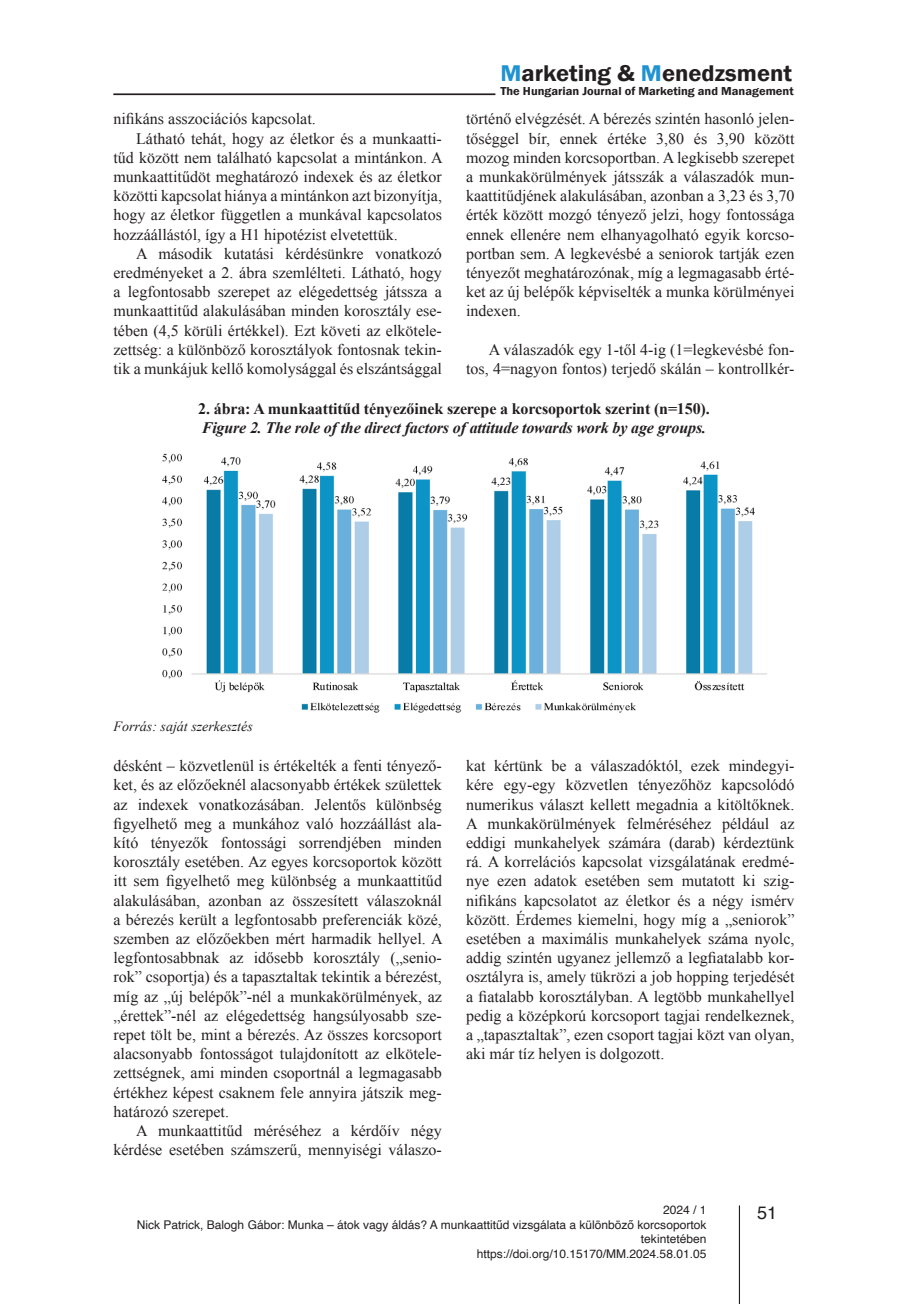
<style>
.page{position:relative;width:908px;height:1304px;background:#fff}
.page>*{position:absolute;margin:0;border:0;box-sizing:border-box;transform-origin:0 0}
.t1{font:600 23.4px "Franklin Gothic";color:#231f20;scale:1.04 1}
.t2{font:18px "Helvetica";color:#231f20}
.folyoszöveg{font:16px/19.2px "Times New Roman";color:#231f20;text-align:justify}
.képaláírás{font:700 16px "Times New Roman";letter-spacing:-.01em;color:#231f20}
.képaláírás-2{font:italic 700 16px "Times New Roman";letter-spacing:-.01em;color:#231f20}
.tompa{font:italic 14px "Times New Roman";color:#231f20}
.t3{font:12px/14.4px "Helvetica";color:#231f20;text-align:right}
.t4{font:600 11.8px "Franklin Gothic";color:#231f20;scale:1.04 1}
.s1{color:#1f92d1}
</style>
<div class="page">
<hr style="left:738px;top:1205px;width:1px;height:99px;background:#231f20">
<hr style="left:113px;top:93px;width:382px;height:2px;background:#231f20">
<img style="left:162px;top:453px;width:605px;height:260px">
<h1 class="t1" style="left:500px;top:59px;width:282px"><span class="s1">M</span>arketing &amp; <span class="s1">M</span>enedzsment</h1>
<p class="t4" style="left:500px;top:84px;width:283px">The Hungarian Journal of Marketing and Management</p>
<p class="folyoszöveg" style="left:466px;top:109px;width:330px">történő elvégzését. A bérezés szintén hasonló jelen&shy;tőséggel bír, ennek értéke 3,80 és 3,90 között mozog minden korcsoportban. A legkisebb szerepet a munkakörülmények játsszák a válaszadók mun&shy;kaattitűdjének alakulásában, azonban a 3,23 és 3,70 érték között mozgó tényező jelzi, hogy fontossága ennek ellenére nem elhanyagolható egyik korcso&shy;portban sem. A legkevésbé a seniorok tartják ezen tényezőt meghatározónak, míg a legmagasabb érté&shy;ket az új belépők képviselték a munka körülményei indexen.</p>
<p class="folyoszöveg" style="left:466px;top:340px;width:330px;text-align:right">A válaszadók egy 1-től 4-ig (1=legkevésbé fon&shy;tos, 4=nagyon fontos) terjedő skálán – kontrollkér-</p>
<p class="képaláírás" style="left:198px;top:397px;width:512px">2. ábra: A munkaattitűd tényezőinek szerepe a korcsoportok szerint (n=150).</p>
<p class="képaláírás-2" style="left:202px;top:416px;width:505px">Figure 2. The role of the direct factors of attitude towards work by age groups.</p>
<p class="folyoszöveg" style="left:113px;top:109px;width:204px">nifikáns asszociációs kapcsolat.</p>
<p class="folyoszöveg" style="left:113px;top:128px;width:331px;text-indent:23px">Látható tehát, hogy az életkor és a munkaatti&shy;tűd között nem található kapcsolat a mintánkon. A munkaattitűdöt meghatározó indexek és az életkor közötti kapcsolat hiánya a mintánkon azt bizonyítja, hogy az életkor független a munkával kapcsolatos hozzáállástól, így a H1 hipotézist elvetettük.</p>
<p class="folyoszöveg" style="left:113px;top:244px;width:330px;text-indent:23px">A második kutatási kérdésünkre vonatkozó eredményeket a 2. ábra szemlélteti. Látható, hogy a legfontosabb szerepet az elégedettség játssza a munkaattitűd alakulásában minden korosztály ese&shy;tében (4,5 körüli értékkel). Ezt követi az elkötele&shy;zettség: a különböző korosztályok fontosnak tekin&shy;tik a munkájuk kellő komolysággal és elszántsággal</p>
<p class="tompa" style="left:113px;top:716px;width:141px">Forrás: saját szerkesztés</p>
<p class="folyoszöveg" style="left:113px;top:756px;width:331px">désként – közvetlenül is értékelték a fenti tényező&shy;ket, és az előzőeknél alacsonyabb értékek születtek az indexek vonatkozásában. Jelentős különbség figyelhető meg a munkához való hozzáállást ala&shy;kító tényezők fontossági sorrendjében minden korosztály esetében. Az egyes korcsoportok között itt sem figyelhető meg különbség a munkaattitűd alakulásában, azonban az összesített válaszoknál a bérezés került a legfontosabb preferenciák közé, szemben az előzőekben mért harmadik hellyel. A legfontosabbnak az idősebb korosztály („senio&shy;rok” csoportja) és a tapasztaltak tekintik a bérezést, míg az „új belépők”-nél a munkakörülmények, az „érettek”-nél az elégedettség hangsúlyosabb sze&shy;repet tölt be, mint a bérezés. Az összes korcsoport alacsonyabb fontosságot tulajdonított az elkötele&shy;zettségnek, ami minden csoportnál a legmagasabb értékhez képest csaknem fele annyira játszik meg&shy;határozó szerepet.</p>
<p class="folyoszöveg" style="left:113px;top:1121px;width:330px;text-align:right">A munkaattitűd méréséhez a kérdőív négy kérdése esetében számszerű, mennyiségi válaszo-</p>
<p class="folyoszöveg" style="left:466px;top:756px;width:330px">kat kértünk be a válaszadóktól, ezek mindegyi&shy;kére egy-egy közvetlen tényezőhöz kapcsolódó numerikus választ kellett megadnia a kitöltőknek.<br>A munkakörülmények felméréséhez például az eddigi munkahelyek számára (darab) kérdeztünk rá. A korrelációs kapcsolat vizsgálatának eredmé&shy;nye ezen adatok esetében sem mutatott ki szig&shy;nifikáns kapcsolatot az életkor és a négy ismérv között. Érdemes kiemelni, hogy míg a „seniorok” esetében a maximális munkahelyek száma nyolc, addig szintén ugyanez jellemző a legfiatalabb kor&shy;osztályra is, amely tükrözi a job hopping terjedését a fiatalabb korosztályban. A legtöbb munkahellyel pedig a középkorú korcsoport tagjai rendelkeznek, a „tapasztaltak”, ezen csoport tagjai közt van olyan, aki már tíz helyen is dolgozott.</p>
<p class="t3" style="left:662px;top:1203px;width:45px">2024 / 1</p>
<p class="t2" style="left:756px;top:1199px;width:22px">51</p>
<p class="t3" style="left:137px;top:1218px;width:570px">Nick Patrick, Balogh Gábor: Munka – átok vagy áldás? A munkaattitűd vizsgálata a különböző korcsoportok tekintetében<br>https://doi.org/10.15170/MM.2024.58.01.05</p>
</div>
